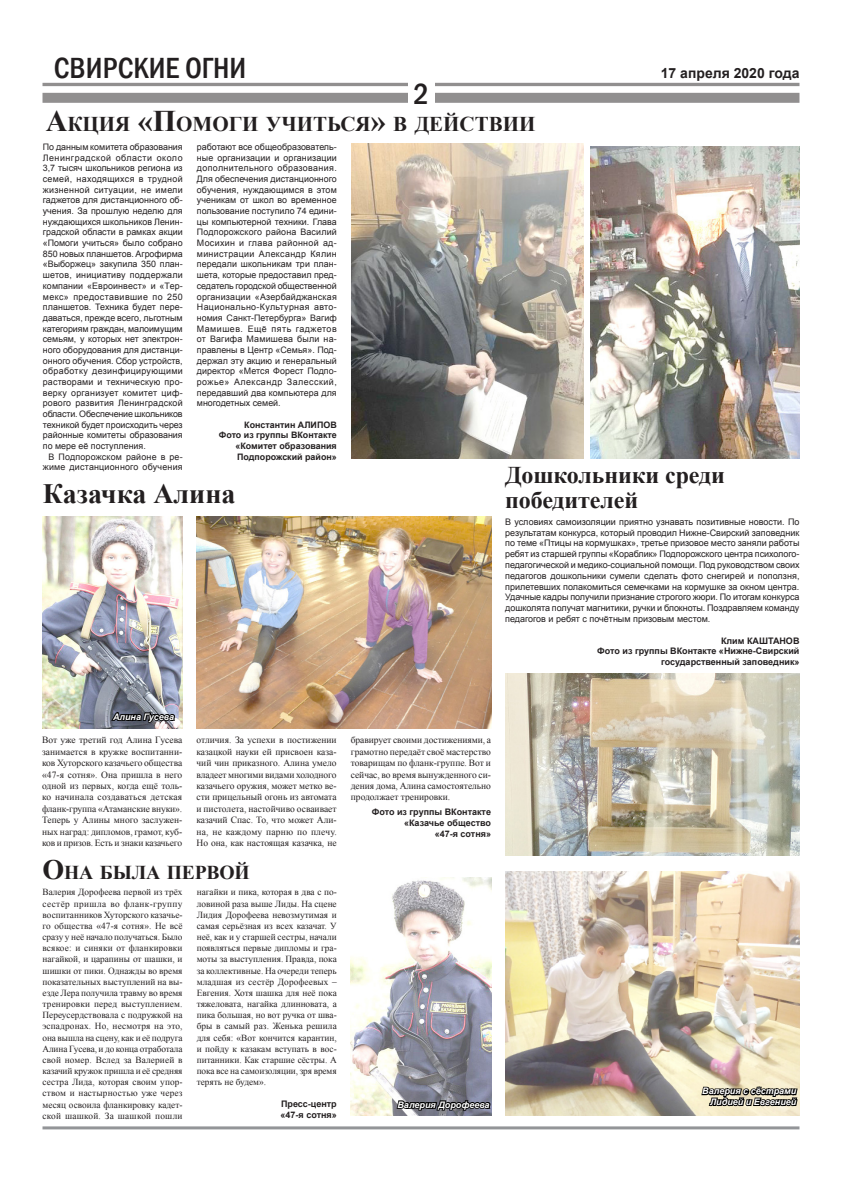
<style>
.page{position:relative;width:842px;height:1191px;background:#fff}
.page>*{position:absolute;margin:0;border:0;box-sizing:border-box;transform-origin:0 0}
.t1{font:500 condensed 30px "Franklin Gothic";color:#231f20}
.t2{font:700 28px "Times New Roman";color:#231f20}
.t3{font:700 24px/25px "Times New Roman";color:#231f20}
.t4{font:700 21px "Times New Roman";color:#231f20}
.t5{font:700 19.6px "Times New Roman";letter-spacing:-.01em;color:#231f20}
.t6{font:700 14px "Arial";color:#231f20}
.t7{font:9.5px/11.4px "Times New Roman";color:#231f20;text-align:justify}
.t8{font:9.3px/11.2px "Times New Roman";color:#231f20;text-align:justify}
.t9{font:9px/10.8px "Arial";color:#231f20;text-align:justify}
.t10{font:700 9px/10.8px "Arial";color:#231f20;text-align:right}
.t11{font:italic 700 9px/10.8px "Arial";color:#fff;text-align:right}
.t12{font:8.9px/10.7px "Arial";color:#231f20;text-align:justify}
.t13{font:700 8.9px/10.7px "Arial";color:#231f20;text-align:right}
.t14{font:8.9px/10.7px "Arial";letter-spacing:.025em;color:#231f20;text-align:right}
.s1{font-size:30px}
.s2{font-size:28px}
</style>
<div class="page">
<hr style="left:42px;top:83px;width:757px;height:3px;background:#231f20">
<div style="left:42px;top:93px;width:757px;height:10px;background:#918f8f"></div>
<div style="left:408px;top:82px;width:27px;height:22px;background:#fff"></div>
<hr style="left:42px;top:1126px;width:757px;height:3px;background:#939598">
<img style="left:351px;top:877px;width:140px;height:238px">
<img style="left:42px;top:516px;width:141px;height:212px">
<img style="left:351px;top:143px;width:232px;height:315px">
<img style="left:590px;top:147px;width:209px;height:311px">
<img style="left:505px;top:673px;width:294px;height:182px">
<svg style="left:109px;top:709px;width:67px;height:20px"></svg>
<img style="left:505px;top:871px;width:294px;height:244px">
<img style="left:196px;top:517px;width:295px;height:211px">
<svg style="left:395px;top:1098px;width:97px;height:14px"></svg>
<svg style="left:700px;top:1079px;width:99px;height:28px;background:#857f6e"></svg>
<h1 class="t1" style="left:54px;top:48px;width:194px">СВИРСКИЕ ОГНИ</h1>
<h3 class="t6" style="left:661px;top:64px;width:140px">17 апреля 2020 года</h3>
<h1 class="t1" style="left:414px;top:74px;width:17px">2</h1>
<h3 class="t4" style="left:46px;top:109px;width:491px"><span class="s1">А</span>кция <span class="s1">«П</span>омоги учиться<span class="s1">»</span> в действии</h3>
<p class="t12" style="left:43px;top:142px;width:141px">По данным комитета образования Ленинградской области около 3,7 тысяч школьников региона из семей, находящихся в трудной жизненной ситуации, не имели гаджетов для дистанционного об&shy;учения. За прошлую неделю для нуждающихся школьников Ленин&shy;градской области в рамках акции «Помоги учиться» было собрано 850 новых планшетов. Агрофирма «Выборжец» закупила 350 план&shy;шетов, инициативу поддержали компании «Евроинвест» и «Тер&shy;мекс» предоставившие по 250 планшетов. Техника будет пере&shy;даваться, прежде всего, льготным категориям граждан, малоимущим семьям, у которых нет электрон&shy;ного оборудования для дистанци&shy;онного обучения. Сбор устройств, обработку дезинфицирующими растворами и техническую про&shy;верку организует комитет циф&shy;рового развития Ленинградской области. Обеспечение школьников техникой будет происходить через районные комитеты образования по мере её поступления.</p>
<p class="t14" style="left:43px;top:451px;width:141px">В Подпорожском районе в ре&shy;жиме дистанционного обучения</p>
<p class="t12" style="left:197px;top:142px;width:141px">работают все общеобразователь&shy;ные организации и организации дополнительного образования.<br>Для обеспечения дистанционного обучения, нуждающимся в этом ученикам от школ во временное пользование поступило 74 едини&shy;цы компьютерной техники. Глава Подпорожского района Василий Мосихин и глава районной ад&shy;министрации Александр Кялин передали школьникам три план&shy;шета, которые предоставил пред&shy;седатель городской общественной организации «Азербайджанская Национально-Культурная авто&shy;номия Санкт-Петербурга» Вагиф Мамишев. Ещё пять гаджетов от Вагифа Мамишева были на&shy;правлены в Центр «Семья». Под&shy;держал эту акцию и генеральный директор «Мется Форест Подпо&shy;рожье» Александр Залесский, передавший два компьютера для многодетных семей.</p>
<p class="t13" style="left:219px;top:419px;width:119px">Константин Алипов<br>Фото из группы ВКонтакте «Комитет образования<br>Подпорожский район»</p>
<h2 class="t2" style="left:43px;top:474px;width:194px">Казачка Алина</h2>
<h3 class="t3" style="left:505px;top:462px;width:221px">Дошкольники среди победителей</h3>
<p class="t9" style="left:505px;top:516px;width:296px">В условиях самоизоляции приятно узнавать позитивные новости. По результатам конкурса, который проводил Нижне-Свирский заповедник по теме «Птицы на кормушках», третье призовое место заняли работы ребят из старшей группы «Кораблик» Подпорожского центра психолого&shy;педагогической и медико-социальной помощи. Под руководством своих педагогов дошкольники сумели сделать фото снегирей и поползня, прилетевших полакомиться семечками на кормушке за окном центра.<br>Удачные кадры получили признание строгого жюри. По итогам конкурса дошколята получат магнитики, ручки и блокноты. Поздравляем команду педагогов и ребят с почётным призовым местом.</p>
<p class="t10" style="left:597px;top:635px;width:204px">Клим Каштанов<br>Фото из группы ВКонтакте «Нижне-Свирский государственный заповедник»</p>
<p class="t11" style="left:113px;top:711px;width:63px">Алина Гусева</p>
<p class="t7" style="left:42px;top:734px;width:142px">Вот уже третий год Алина Гусева занимается в кружке воспитанни&shy;ков Хуторского казачьего общества «47-я сотня». Она пришла в него одной из первых, когда ещё толь&shy;ко начинала создаваться детская фланк-группа «Атаманские внуки».<br>Теперь у Алины много заслужен&shy;ных наград: дипломов, грамот, куб&shy;ков и призов. Есть и знаки казачьего</p>
<p class="t7" style="left:196px;top:734px;width:142px">отличия. За успехи в постижении казацкой науки ей присвоен каза&shy;чий чин приказного. Алина умело владеет многими видами холодного казачьего оружия, может метко ве&shy;сти прицельный огонь из автомата и пистолета, настойчиво осваивает казачий Спас. То, что может Али&shy;на, не каждому парню по плечу.<br>Но она, как настоящая казачка, не</p>
<p class="t7" style="left:351px;top:734px;width:142px">бравирует своими достижениями, а грамотно передаёт своё мастерство товарищам по фланк-группе. Вот и сейчас, во время вынужденного си&shy;дения дома, Алина самостоятельно продолжает тренировки.</p>
<p class="t10" style="left:372px;top:807px;width:121px">Фото из группы ВКонтакте «Казачье общество<br>«47-я сотня»</p>
<h3 class="t5" style="left:43px;top:858px;width:209px"><span class="s2">О</span>на была первой</h3>
<p class="t8" style="left:42px;top:886px;width:142px">Валерия Дорофеева первой из трёх сестёр пришла во фланк-группу воспитанников Хуторского казачье&shy;го общества «47-я сотня». Не всё сразу у неё начало получаться. Было всякое: и синяки от фланкировки нагайкой, и царапины от шашки, и шишки от пики. Однажды во время показательных выступлений на вы&shy;езде Лера получила травму во время тренировки перед выступлением.<br>Переусердствовала с подружкой на эспадронах. Но, несмотря на это, она вышла на сцену, как и её подруга Алина Гусева, и до конца отработала свой номер. Вслед за Валерией в казачий кружок пришла и её средняя сестра Лида, которая своим упор&shy;ством и настырностью уже через месяц освоила фланкировку кадет&shy;ской шашкой. За шашкой пошли</p>
<p class="t8" style="left:197px;top:886px;width:142px">нагайки и пика, которая в два с по&shy;ловиной раза выше Лиды. На сцене Лидия Дорофеева невозмутимая и самая серьёзная из всех казачат. У неё, как и у старшей сестры, начали появляться первые дипломы и гра&shy;моты за выступления. Правда, пока за коллективные. На очереди теперь младшая из сестёр Дорофеевых – Евгения. Хотя шашка для неё пока тяжеловата, нагайка длинновата, а пика большая, но вот ручка от шва&shy;бры в самый раз. Женька решила для себя: «Вот кончится карантин, и пойду к казакам вступать в вос&shy;питанники. Как старшие сёстры. А пока все на самоизоляции, зря время терять не будем».</p>
<p class="t10" style="left:281px;top:1099px;width:58px;text-align:left">Пресс-центр «47-я сотня»</p>
<p class="t11" style="left:397px;top:1099px;width:94px">Валерия Дорофеева</p>
<p class="t11" style="left:702px;top:1086px;width:96px">Валерия с сёстрами<br>Лидией и Евгенией</p>
</div>
